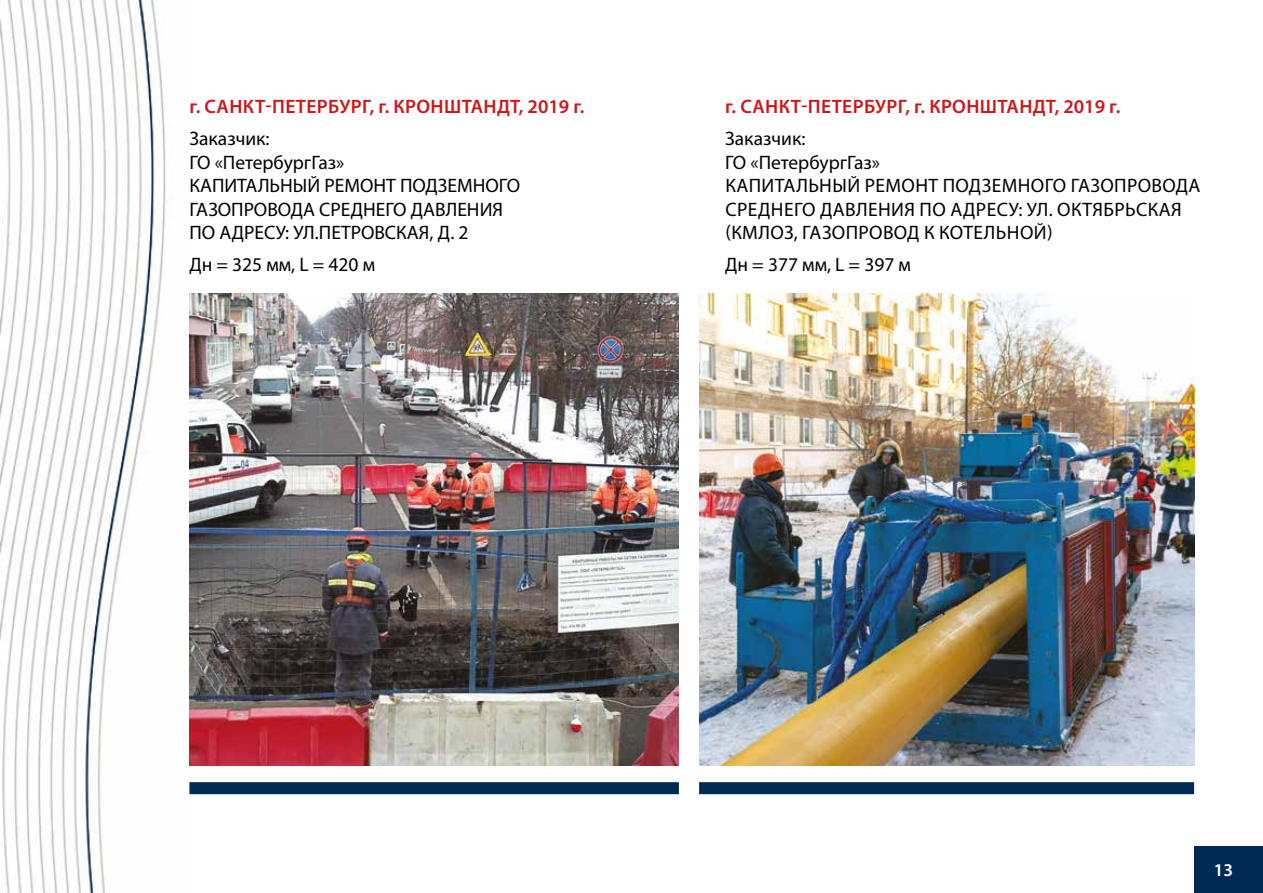
<style>
.page{position:relative;width:1263px;height:893px;background:#fff}
.page>*{position:absolute;margin:0;border:0;box-sizing:border-box;transform-origin:0 0}
.t1{font:19.5px/23.4px "Myriad Pro";color:#000}
.t2{font:19.5px/23.4px "Myriad Pro";letter-spacing:.02em;color:#000}
.t3{font:600 19.5px "Myriad Pro";letter-spacing:.02em;color:#cd171a}
.t4{font:600 18px "Myriad Pro";color:#fff}
</style>
<div class="page">
<img style="left:0;top:0;width:166px;height:893px">
<div style="left:1194px;top:847px;width:69px;height:46px;background:#002954"></div>
<img style="left:699px;top:293px;width:495px;height:472px">
<img style="left:189px;top:293px;width:490px;height:472px">
<div style="left:189px;top:782px;width:490px;height:12px;background:#002954"></div>
<div style="left:699px;top:782px;width:495px;height:12px;background:#002954"></div>
<p class="t3" style="left:189px;top:94px;width:396px">г. САНКТ-ПЕТЕРБУРГ, г. КРОНШТАНДТ, 2019 г.</p>
<p class="t1" style="left:189px;top:127px;width:332px">Заказчик:<br>ГО «ПетербургГаз»<br>КАПИТАЛЬНЫЙ РЕМОНТ ПОДЗЕМНОГО<br>ГАЗОПРОВОДА СРЕДНЕГО ДАВЛЕНИЯ<br>ПО АДРЕСУ: УЛ.ПЕТРОВСКАЯ, Д. 2</p>
<p class="t1" style="left:189px;top:252px;width:187px">Дн = 325 мм, L = 420 м</p>
<p class="t3" style="left:725px;top:94px;width:396px">г. САНКТ-ПЕТЕРБУРГ, г. КРОНШТАНДТ, 2019 г.</p>
<p class="t2" style="left:725px;top:127px;width:477px">Заказчик:<br>ГО «ПетербургГаз»<br>КАПИТАЛЬНЫЙ РЕМОНТ ПОДЗЕМНОГО ГАЗОПРОВОДА<br>СРЕДНЕГО ДАВЛЕНИЯ ПО АДРЕСУ: УЛ. ОКТЯБРЬСКАЯ (КМЛОЗ, ГАЗОПРОВОД К КОТЕЛЬНОЙ)</p>
<p class="t1" style="left:725px;top:252px;width:187px">Дн = 377 мм, L = 397 м</p>
<p class="t4" style="left:1214px;top:858px;width:21px">13</p>
</div>
